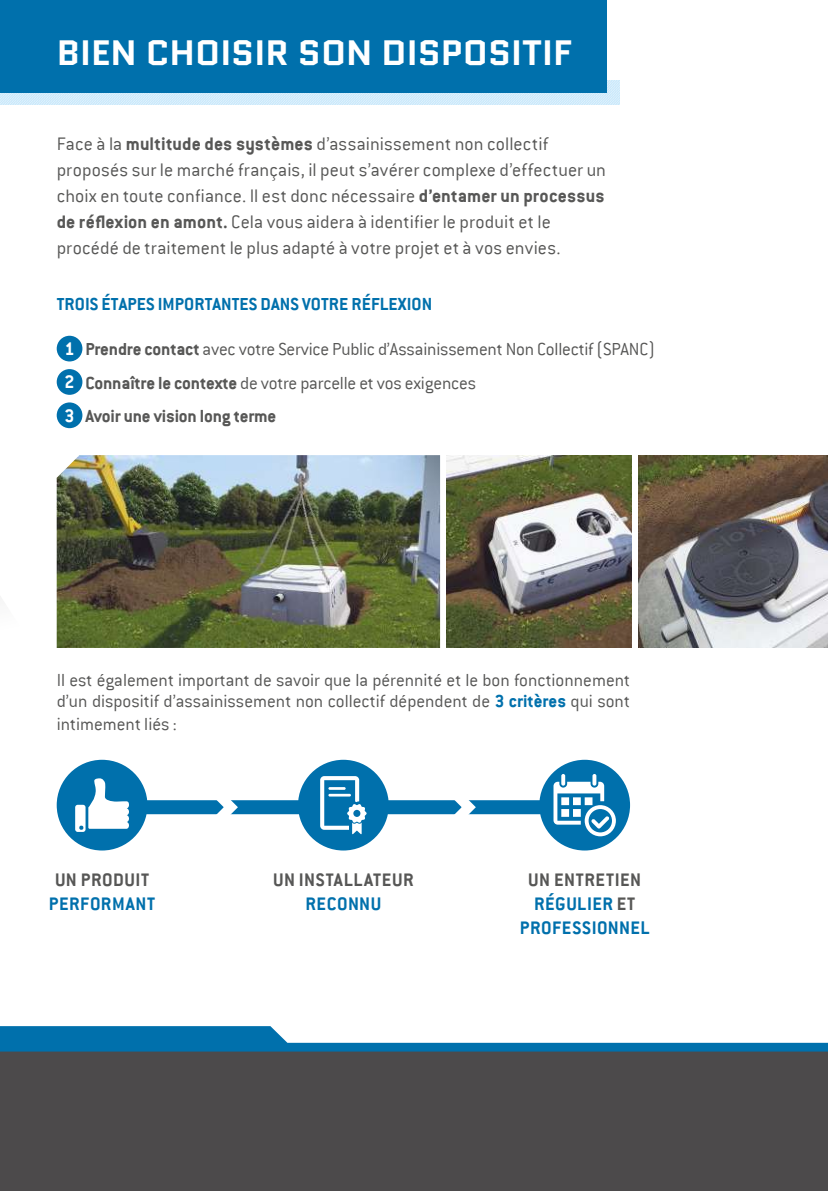
<style>
.page{position:relative;width:828px;height:1191px;background:#fff}
.page>*{position:absolute;margin:0;border:0;box-sizing:border-box;transform-origin:0 0}
.t1{font:700 35.2px "Quantico";color:#fff}
.t2{font:300 20px/26px "Conduit ITC";letter-spacing:.005em;color:#575756}
.t3{font:700 20px/24px "Conduit ITC";letter-spacing:.025em;color:#0070ac;text-align:center}
.t4{font:700 20px "Conduit ITC";letter-spacing:.03em;color:#575756}
.t5{font:300 19.2px/33.4px "Conduit ITC";letter-spacing:-.01em;color:#575756}
.t6{font:700 19.2px "Conduit ITC";letter-spacing:.005em;color:#0070ac}
.s1{font-weight:700}
.s2{font-weight:700;font-size:20px;color:#fff}
.s3{font-weight:700;color:#0070ac}
.s4{color:#575756}
</style>
<div class="page">
<div style="left:102px;top:800px;width:489px;height:14px;background:#0070ac"></div>
<div style="left:0;top:1048px;width:828px;height:143px;background:#4c4a4b"></div>
<svg style="left:0;top:1026px;width:828px;height:25px"></svg>
<img style="left:0;top:81px;width:619px;height:24px">
<div style="left:0;top:0;width:607px;height:93px;background:#0070ac"></div>
<div style="left:57px;top:336px;width:25px;height:25px;background:#0070ac;border-radius:50%"></div>
<div style="left:57px;top:369px;width:25px;height:26px;background:#0070ac;border-radius:50%"></div>
<div style="left:57px;top:402px;width:25px;height:26px;background:#0070ac;border-radius:50%"></div>
<img style="left:57px;top:455px;width:383px;height:193px">
<img style="left:447px;top:455px;width:185px;height:193px">
<img style="left:638px;top:455px;width:190px;height:193px">
<div style="left:298px;top:759px;width:91px;height:91px;background:#0070ac;border-radius:50%"></div>
<svg style="left:320px;top:776px;width:46px;height:58px"></svg>
<div style="left:539px;top:759px;width:91px;height:91px;background:#0070ac;border-radius:50%"></div>
<svg style="left:553px;top:774px;width:63px;height:62px"></svg>
<div style="left:57px;top:759px;width:90px;height:91px;background:#0070ac;border-radius:50%"></div>
<svg style="left:75px;top:778px;width:54px;height:54px"></svg>
<svg style="left:191px;top:800px;width:54px;height:15px"></svg>
<svg style="left:429px;top:800px;width:54px;height:15px"></svg>
<h1 class="t1" style="left:57px;top:28px;width:517px">BIEN CHOISIR SON DISPOSITIF</h1>
<p class="t2" style="left:57px;top:131px;width:551px">Face à la <span class="s1">multitude des systèmes</span> d’assainissement non collectif proposés sur le marché français, il peut s’avérer complexe d’effectuer un choix en toute confiance. Il est donc nécessaire <span class="s1">d’entamer un processus de réflexion en amont.</span> Cela vous aidera à identifier le produit et le procédé de traitement le plus adapté à votre projet et à vos envies.</p>
<p class="t6" style="left:57px;top:293px;width:377px">TROIS ÉTAPES IMPORTANTES DANS VOTRE RÉFLEXION</p>
<p class="t5" style="left:64px;top:333px;width:592px"><span class="s2">1</span> <span class="s1">Prendre contact</span> avec votre Service Public d’Assainissement Non Collectif (SPANC)<br><span class="s2">2</span> <span class="s1">Connaître le contexte</span> de votre parcelle et vos exigences<br><span class="s2">3</span> <span class="s1">Avoir une vision long terme</span></p>
<p class="t5" style="left:57px;top:668px;width:575px;line-height:22px;text-align:justify">Il est également important de savoir que la pérennité et le bon fonctionnement d’un dispositif d’assainissement non collectif dépendent de <span class="s3">3 critères</span> qui sont intimement liés :</p>
<p class="t4" style="left:55px;top:868px;width:96px">UN PRODUIT</p>
<p class="t3" style="left:49px;top:891px;width:108px">PERFORMANT</p>
<p class="t4" style="left:273px;top:868px;width:142px">UN INSTALLATEUR</p>
<p class="t3" style="left:305px;top:891px;width:77px">RECONNU</p>
<p class="t3" style="left:520px;top:867px;width:131px"><span class="s4">UN ENTRETIEN<br></span>RÉGULIER <span class="s4">ET<br></span>PROFESSIONNEL</p>
</div>
